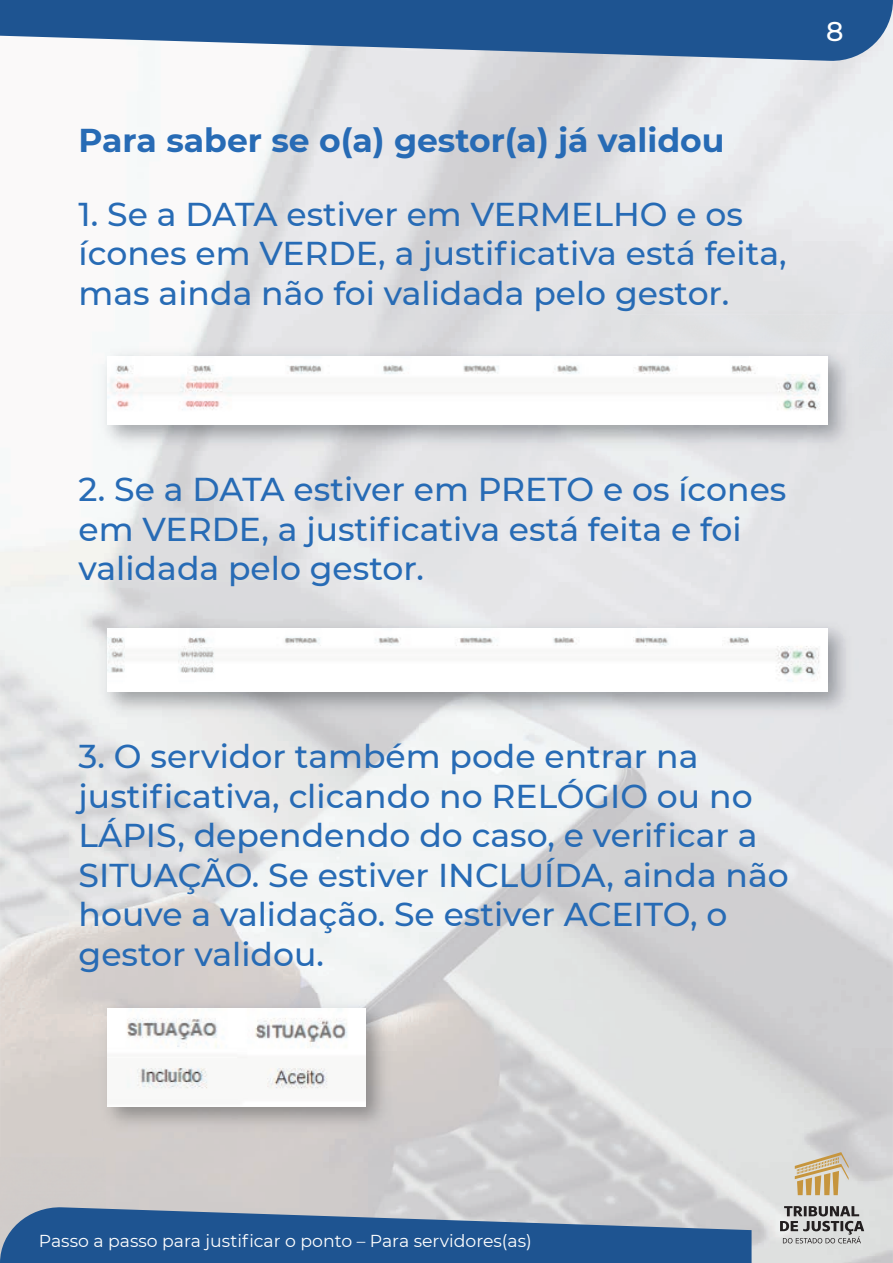
<style>
.page{position:relative;width:893px;height:1263px;background:#fff}
.page>*{position:absolute;margin:0;border:0;box-sizing:border-box;transform-origin:0 0}
.t1{font:500 33px/39.6px "Montserrat";color:#276bb5}
.t2{font:700 33px "Montserrat";color:#276bb5}
.t3{font:500 27px "Montserrat";color:#fff}
.t4{font:17.25px "Montserrat";color:#fff}
</style>
<div class="page">
<svg style="left:795px;top:1152px;width:54px;height:43px;background:#d1be9a"></svg>
<svg style="left:780px;top:1206px;width:84px;height:37px;background:#a2a2a2"></svg>
<svg style="left:0;top:0;width:893px;height:62px;background:#4c76a5"></svg>
<svg style="left:0;top:1206px;width:752px;height:57px;background:#456f9e"></svg>
<img style="left:108px;top:356px;width:719px;height:68px">
<img style="left:108px;top:628px;width:713px;height:55px">
<img style="left:108px;top:1008px;width:258px;height:98px">
<p class="t2" style="left:79px;top:116px;width:647px">Para saber se o(a) gestor(a) já validou</p>
<p class="t1" style="left:79px;top:193px;width:709px">1. Se a DATA estiver em VERMELHO e os ícones em VERDE, a justificativa está feita, mas ainda não foi validada pelo gestor.</p>
<p class="t3" style="left:826px;top:13px;width:19px">8</p>
<p class="t1" style="left:79px;top:468px;width:709px">2. Se a DATA estiver em PRETO e os ícones em VERDE, a justificativa está feita e foi validada pelo gestor.</p>
<p class="t1" style="left:79px;top:735px;width:712px">3. O servidor também pode entrar na justificativa, clicando no RELÓGIO ou no LÁPIS, dependendo do caso, e verificar a SITUAÇÃO. Se estiver INCLUÍDA, ainda não houve a validação. Se estiver ACEITO, o gestor validou.</p>
<p class="t4" style="left:39px;top:1229px;width:494px">Passo a passo para justificar o ponto – Para servidores(as)</p>
</div>
